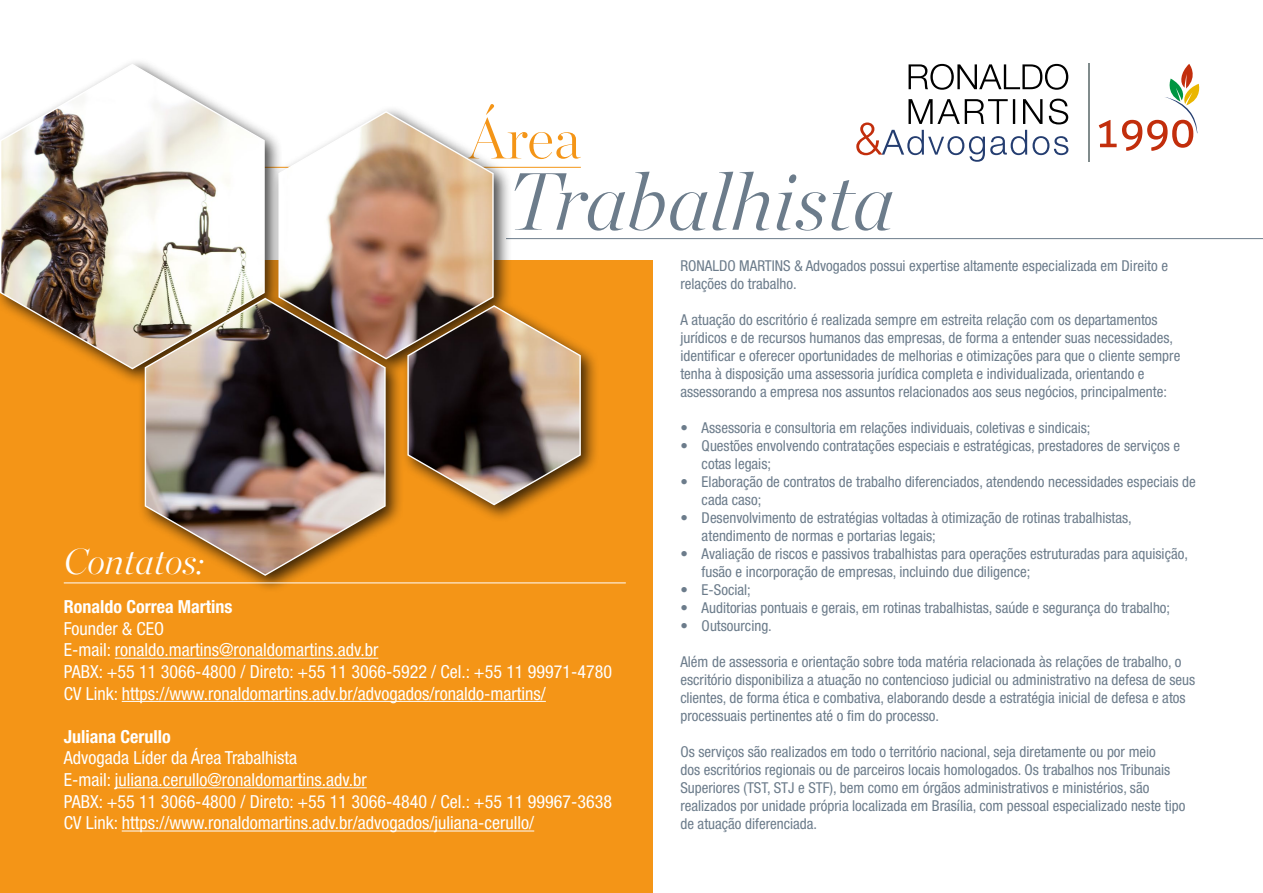
<style>
.page{position:relative;width:1263px;height:893px;background:#fff}
.page>*{position:absolute;margin:0;border:0;box-sizing:border-box;transform-origin:0 0}
.t1{font:italic 200 81px "Chronicle Display";color:#6c7c8b}
.t2{font:200 57px "Chronicle Display";color:#f49517}
.t3{font:italic 200 36px "Chronicle Display";color:#fff}
.t4{font:condensed 18px/21.6px "Helvetica Neue LT Std";color:#fff}
.t5{font:700 condensed 18px "Helvetica Neue LT Std";color:#fff}
.t6{font:condensed 15px/18px "Helvetica Neue LT Std";color:#6c7c8b}
</style>
<div class="page">
<div style="left:0;top:260px;width:653px;height:633px;background:#f49517"></div>
<hr style="left:506px;top:238px;width:757px;height:1px;background:#6c7c8b">
<div style="left:0;top:57px;width:599px;height:536px;background:#000;opacity:.75"></div>
<img style="left:0;top:63px;width:581px;height:514px">
<hr style="left:64px;top:582px;width:562px;height:1px;background:#fff">
<hr style="left:115px;top:658px;width:263px;height:1px;background:#fff">
<hr style="left:122px;top:701px;width:424px;height:1px;background:#fff">
<hr style="left:115px;top:787px;width:252px;height:1px;background:#fff">
<hr style="left:122px;top:830px;width:412px;height:1px;background:#fff">
<svg style="left:908px;top:64px;width:160px;height:26px"></svg>
<svg style="left:856px;top:99px;width:212px;height:63px"></svg>
<hr style="left:1088px;top:64px;width:1px;height:98px;background:#808b8c">
<svg style="left:1099px;top:64px;width:100px;height:87px"></svg>
<h2 class="t2" style="left:467px;top:95px;width:115px">Área</h2>
<h1 class="t1" style="left:506px;top:138px;width:390px">Trabalhista</h1>
<p class="t6" style="left:680px;top:257px;width:489px">RONALDO MARTINS &amp; Advogados possui expertise altamente especializada em Direito e relações do trabalho.</p>
<p class="t6" style="left:680px;top:311px;width:501px">A atuação do escritório é realizada sempre em estreita relação com os departamentos jurídicos e de recursos humanos das empresas, de forma a entender suas necessidades, identificar e oferecer oportunidades de melhorias e otimizações para que o cliente sempre tenha à disposição uma assessoria jurídica completa e individualizada, orientando e assessorando a empresa nos assuntos relacionados aos seus negócios, principalmente:</p>
<p class="t6" style="left:680px;top:419px;width:412px">• Assessoria e consultoria em relações individuais, coletivas e sindicais;</p>
<p class="t6" style="left:702px;top:437px;width:480px;text-indent:-21px">• Questões envolvendo contratações especiais e estratégicas, prestadores de serviços e cotas legais;</p>
<p class="t6" style="left:702px;top:473px;width:496px;text-indent:-21px">• Elaboração de contratos de trabalho diferenciados, atendendo necessidades especiais de cada caso;</p>
<p class="t6" style="left:702px;top:509px;width:432px;text-indent:-21px">• Desenvolvimento de estratégias voltadas à otimização de rotinas trabalhistas, atendimento de normas e portarias legais;</p>
<p class="t6" style="left:702px;top:545px;width:488px;text-indent:-21px">• Avaliação de riscos e passivos trabalhistas para operações estruturadas para aquisição, fusão e incorporação de empresas, incluindo due diligence;</p>
<p class="t6" style="left:680px;top:581px;width:72px">• E-Social;</p>
<p class="t6" style="left:680px;top:599px;width:491px">• Auditorias pontuais e gerais, em rotinas trabalhistas, saúde e segurança do trabalho;</p>
<p class="t6" style="left:680px;top:617px;width:93px">• Outsourcing.</p>
<p class="t6" style="left:680px;top:653px;width:516px">Além de assessoria e orientação sobre toda matéria relacionada às relações de trabalho, o escritório disponibiliza a atuação no contencioso judicial ou administrativo na defesa de seus clientes, de forma ética e combativa, elaborando desde a estratégia inicial de defesa e atos processuais pertinentes até o fim do processo.</p>
<p class="t6" style="left:680px;top:743px;width:506px">Os serviços são realizados em todo o território nacional, seja diretamente ou por meio<br>dos escritórios regionais ou de parceiros locais homologados. Os trabalhos nos Tribunais Superiores (TST, STJ e STF), bem como em órgãos administrativos e ministérios, são realizados por unidade própria localizada em Brasília, com pessoal especializado neste tipo de atuação diferenciada.</p>
<h3 class="t3" style="left:64px;top:533px;width:142px">Contatos:</h3>
<p class="t5" style="left:64px;top:596px;width:170px">Ronaldo Correa Martins</p>
<p class="t4" style="left:64px;top:617px;width:550px">Founder &amp; CEO<br>E-mail: ronaldo.martins@ronaldomartins.adv.br<br>PABX: +55 11 3066-4800 / Direto: +55 11 3066-5922 / Cel.: +55 11 99971-4780<br>CV Link: https://www.ronaldomartins.adv.br/advogados/ronaldo-martins/</p>
<p class="t5" style="left:64px;top:725px;width:108px">Juliana Cerullo</p>
<p class="t4" style="left:64px;top:747px;width:550px">Advogada Líder da Área Trabalhista<br>E-mail: juliana.cerullo@ronaldomartins.adv.br<br>PABX: +55 11 3066-4800 / Direto: +55 11 3066-4840 / Cel.: +55 11 99967-3638<br>CV Link: https://www.ronaldomartins.adv.br/advogados/juliana-cerullo/</p>
</div>
